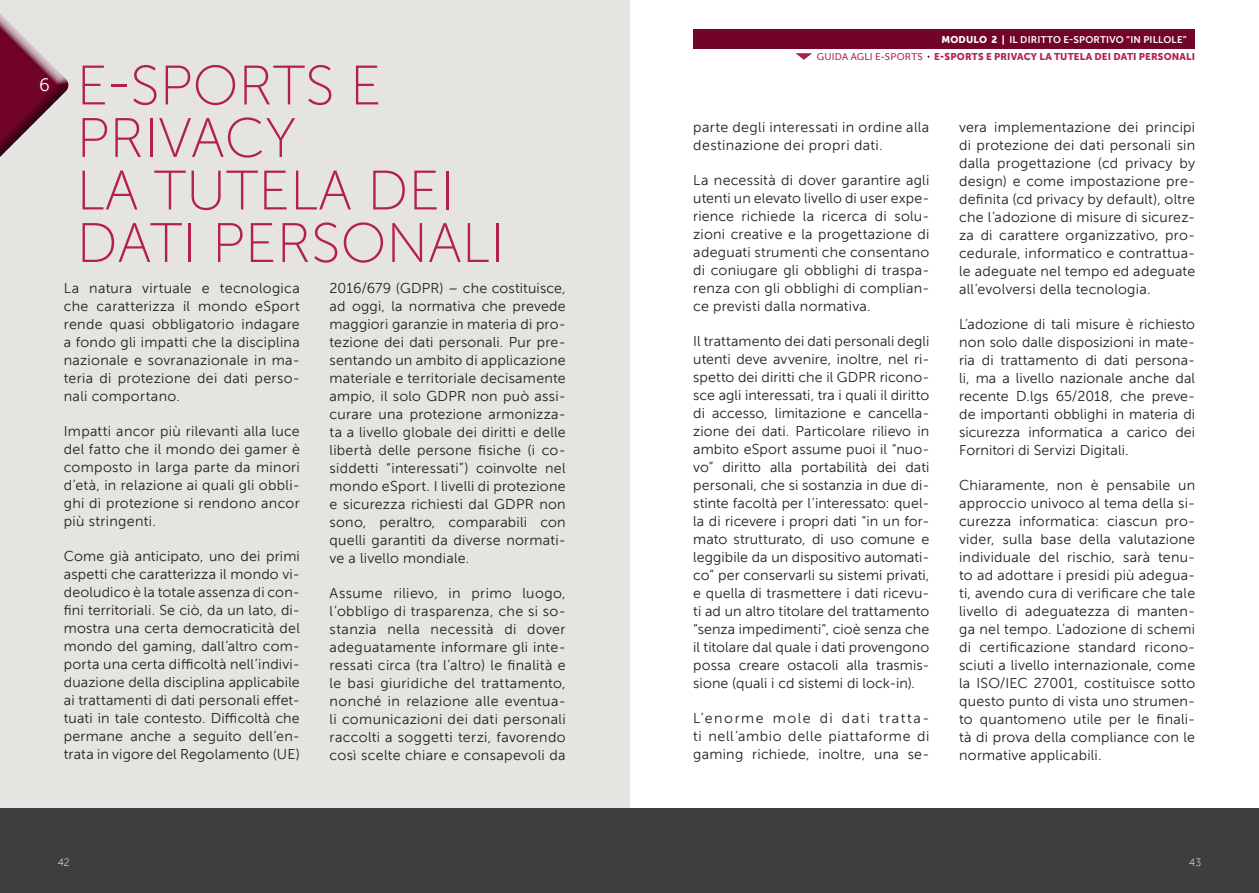
<style>
.page{position:relative;width:1259px;height:893px;background:#fff}
.page>*{position:absolute;margin:0;border:0;box-sizing:border-box;transform-origin:0 0}
.t1{font:55.5px/52.5px "Museo Sans 100";color:#b3214b}
.t2{font:18px "Museo Sans 300";color:#fff}
.t3{font:14.25px/18px "Museo Sans 300";letter-spacing:.015em;color:#231f20;text-align:justify}
.t4{font:10.5px "Museo Sans 100";color:#fff}
.t5{font:9.75px "Museo Sans 900";letter-spacing:.02em;color:#b3214b}
.t6{font:9.75px "Museo Sans 700";letter-spacing:.02em;color:#fff}
.s1{font-family:"Museo Sans 900"}
.s2{font-family:"Museo Sans 500"}
</style>
<div class="page">
<div style="left:0;top:0;width:629px;height:893px;background:#e5e4e0"></div>
<svg style="left:0;top:14px;width:69px;height:143px"></svg>
<div style="left:794px;top:52px;width:20px;height:10px;background:#231f20;opacity:.4"></div>
<div style="left:693px;top:30px;width:502px;height:19px;background:#72042a"></div>
<div style="left:0;top:808px;width:1259px;height:85px;background:#3e3e3f"></div>
<p class="t2" style="left:39px;top:75px;width:12px">6</p>
<h1 class="t1" style="left:77px;top:60px;width:429px">E-SPORTS E<br>PRIVACY<br>LA TUTELA DEI<br>DATI PERSONALI</h1>
<p class="t3" style="left:64px;top:279px;width:237px">La natura virtuale e tecnologica che caratterizza il mondo eSport rende quasi obbligatorio indagare a fondo gli impatti che la disciplina nazionale e sovranazionale in ma&shy;teria di protezione dei dati perso&shy;nali comportano.</p>
<p class="t3" style="left:64px;top:422px;width:238px">Impatti ancor più rilevanti alla luce del fatto che il mondo dei gamer è composto in larga parte da minori d’età, in relazione ai quali gli obbli&shy;ghi di protezione si rendono ancor più stringenti.</p>
<p class="t3" style="left:64px;top:547px;width:238px">Come già anticipato, uno dei primi aspetti che caratterizza il mondo vi&shy;deoludico è la totale assenza di con&shy;fini territoriali. Se ciò, da un lato, di&shy;mostra una certa democraticità del mondo del gaming, dall’altro com&shy;porta una certa difficoltà nell’indivi&shy;duazione della disciplina applicabile ai trattamenti di dati personali effet&shy;tuati in tale contesto. Difficoltà che permane anche a seguito dell’en&shy;trata in vigore del Regolamento (UE)</p>
<p class="t3" style="left:330px;top:279px;width:238px">2016/679 (GDPR) – che costituisce, ad oggi, la normativa che prevede maggiori garanzie in materia di pro&shy;tezione dei dati personali. Pur pre&shy;sentando un ambito di applicazione materiale e territoriale decisamente ampio, il solo GDPR non può assi&shy;curare una protezione armonizza&shy;ta a livello globale dei diritti e delle libertà delle persone fisiche (i co&shy;siddetti “interessati”) coinvolte nel mondo eSport. I livelli di protezione e sicurezza richiesti dal GDPR non sono, peraltro, comparabili con quelli garantiti da diverse normati&shy;ve a livello mondiale.</p>
<p class="t3" style="left:330px;top:584px;width:237px">Assume rilievo, in primo luogo, l’obbligo di trasparenza, che si so&shy;stanzia nella necessità di dover adeguatamente informare gli inte&shy;ressati circa (tra l’altro) le finalità e le basi giuridiche del trattamento, nonché in relazione alle eventua&shy;li comunicazioni dei dati personali raccolti a soggetti terzi, favorendo così scelte chiare e consapevoli da</p>
<p class="t6" style="left:941px;top:34px;width:247px"><span class="s1">MODULO 2 |</span> IL DIRITTO E-SPORTIVO “IN PILLOLE”</p>
<p class="t5" style="left:817px;top:51px;width:380px"><span class="s2">GUIDA AGLI E-SPORTS</span> E-SPORTS E PRIVACY LA TUTELA DEI DATI PERSONALI</p>
<p class="t3" style="left:693px;top:118px;width:237px">parte degli interessati in ordine alla destinazione dei propri dati.</p>
<p class="t3" style="left:693px;top:171px;width:237px">La necessità di dover garantire agli utenti un elevato livello di user expe&shy;rience richiede la ricerca di solu&shy;zioni creative e la progettazione di adeguati strumenti che consentano di coniugare gli obblighi di traspa&shy;renza con gli obblighi di complian&shy;ce previsti dalla normativa.</p>
<p class="t3" style="left:693px;top:332px;width:238px">Il trattamento dei dati personali degli utenti deve avvenire, inoltre, nel ri&shy;spetto dei diritti che il GDPR ricono&shy;sce agli interessati, tra i quali il diritto di accesso, limitazione e cancella&shy;zione dei dati. Particolare rilievo in ambito eSport assume puoi il “nuo&shy;vo” diritto alla portabilità dei dati personali, che si sostanzia in due di&shy;stinte facoltà per l’interessato: quel&shy;la di ricevere i propri dati “in un for&shy;mato strutturato, di uso comune e leggibile da un dispositivo automati&shy;co” per conservarli su sistemi privati, e quella di trasmettere i dati ricevu&shy;ti ad un altro titolare del trattamento “senza impedimenti“, cioè senza che il titolare dal quale i dati provengono possa creare ostacoli alla trasmis&shy;sione (quali i cd sistemi di lock-in).</p>
<p class="t3" style="left:693px;top:709px;width:237px">L’enorme mole di dati tratta&shy;ti nell’ambio delle piattaforme di gaming richiede, inoltre, una se-</p>
<p class="t3" style="left:959px;top:118px;width:238px">vera implementazione dei principi di protezione dei dati personali sin dalla progettazione (cd privacy by design) e come impostazione pre&shy;definita (cd privacy by default), oltre che l’adozione di misure di sicurez&shy;za di carattere organizzativo, pro&shy;cedurale, informatico e contrattua&shy;le adeguate nel tempo ed adeguate all’evolversi della tecnologia.</p>
<p class="t3" style="left:959px;top:315px;width:237px">L’adozione di tali misure è richiesto non solo dalle disposizioni in mate&shy;ria di trattamento di dati persona&shy;li, ma a livello nazionale anche dal recente D.lgs 65/2018, che preve&shy;de importanti obblighi in materia di sicurezza informatica a carico dei Fornitori di Servizi Digitali.</p>
<p class="t3" style="left:959px;top:476px;width:238px">Chiaramente, non è pensabile un approccio univoco al tema della si&shy;curezza informatica: ciascun pro&shy;vider, sulla base della valutazione individuale del rischio, sarà tenu&shy;to ad adottare i presidi più adegua&shy;ti, avendo cura di verificare che tale livello di adeguatezza di manten&shy;ga nel tempo. L’adozione di schemi di certificazione standard ricono&shy;sciuti a livello internazionale, come la ISO/IEC 27001, costituisce sotto questo punto di vista uno strumen&shy;to quantomeno utile per le finali&shy;tà di prova della compliance con le normative applicabili.</p>
<p class="t4" style="left:58px;top:857px;width:14px">42</p>
<p class="t4" style="left:1189px;top:857px;width:14px">43</p>
</div>
